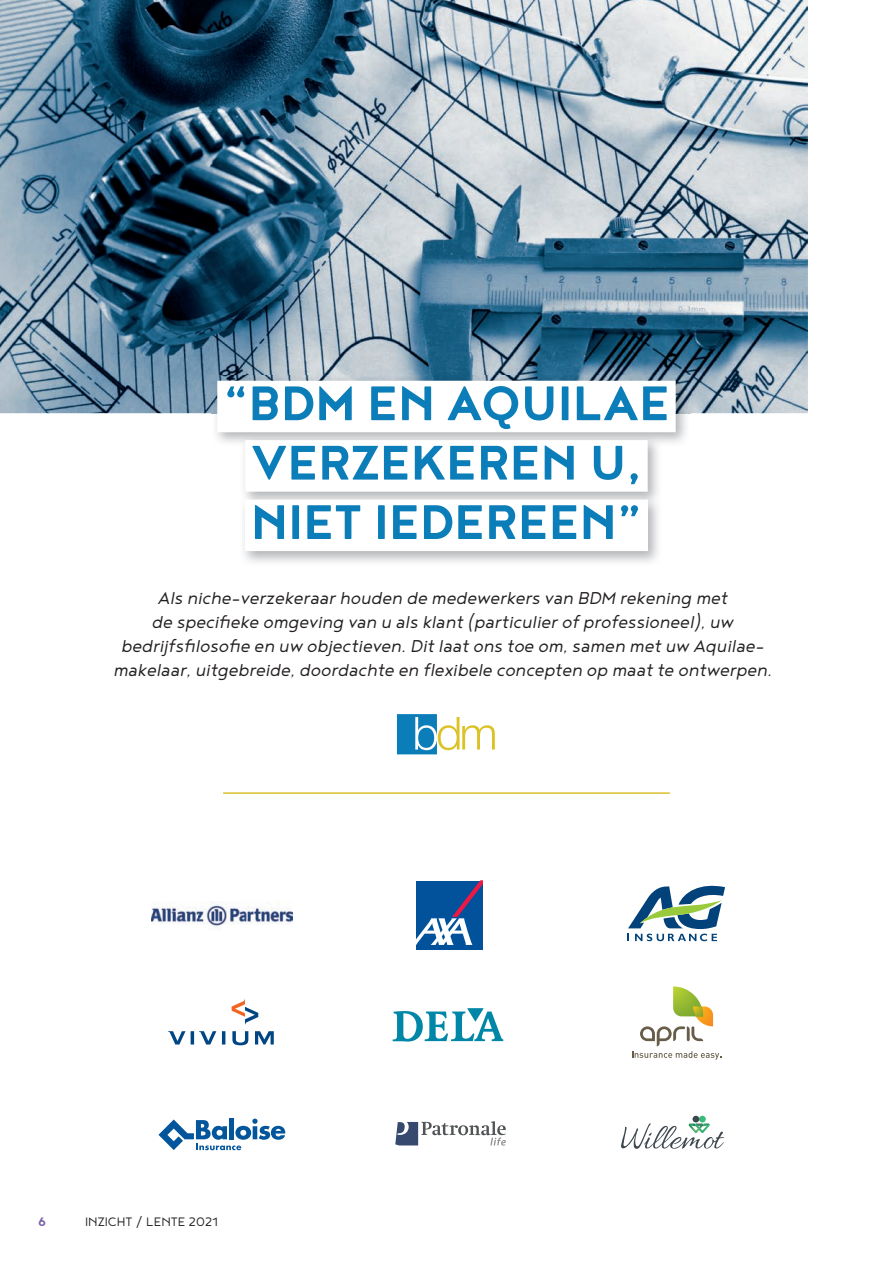
<style>
.page{position:relative;width:893px;height:1263px;background:#fff}
.page>*{position:absolute;margin:0;border:0;box-sizing:border-box;transform-origin:0 0}
.t1{font:700 59.4px/59.4px "Noyh";color:#0b7db9;text-align:center}
.t2{font:italic 300 21px/24px "Noyh";color:#231f20;text-align:center}
.t3{font:300 15px "Noyh";color:#231f20}
.t4{font:700 15px "Noyh";color:#7960aa}
</style>
<div class="page">
<img style="left:0;top:0;width:808px;height:413px">
<img style="left:212px;top:375px;width:478px;height:187px">
<div style="left:217px;top:381px;width:459px;height:51px;background:#fff"></div>
<div style="left:245px;top:440px;width:403px;height:52px;background:#fff"></div>
<div style="left:245px;top:499px;width:403px;height:52px;background:#fff"></div>
<div style="left:416px;top:881px;width:66px;height:68px;background:#01519b"></div>
<svg style="left:416px;top:880px;width:66px;height:65px"></svg>
<svg style="left:158px;top:1118px;width:127px;height:32px"></svg>
<svg style="left:393px;top:1008px;width:110px;height:33px"></svg>
<svg style="left:627px;top:885px;width:98px;height:56px"></svg>
<svg style="left:395px;top:1121px;width:111px;height:24px"></svg>
<div style="left:699px;top:1116px;width:7px;height:6px;background:#39b97a;border-radius:50%"></div>
<div style="left:692px;top:1116px;width:7px;height:6px;background:#3d474e;border-radius:50%"></div>
<svg style="left:621px;top:1121px;width:104px;height:28px"></svg>
<svg style="left:222px;top:1031px;width:3px;height:13px"></svg>
<svg style="left:232px;top:1031px;width:16px;height:14px"></svg>
<svg style="left:255px;top:1031px;width:19px;height:13px"></svg>
<svg style="left:168px;top:1031px;width:48px;height:13px"></svg>
<svg style="left:232px;top:999px;width:26px;height:25px"></svg>
<svg style="left:632px;top:986px;width:89px;height:74px"></svg>
<img style="left:151px;top:901px;width:141px;height:27px">
<svg style="left:397px;top:714px;width:98px;height:40px"></svg>
<hr style="left:223px;top:792px;width:447px;height:2px;background:#dcc12d">
<h1 class="t1" style="left:223px;top:372px;width:448px">“BDM EN AQUILAE<br>VERZEKEREN U,<br>NIET IEDEREEN”</h1>
<p class="t2" style="left:113px;top:586px;width:660px">Als niche-verzekeraar houden de medewerkers van BDM rekening met<br>de specifieke omgeving van u als klant (particulier of professioneel), uw bedrijfsfilosofie en uw objectieven. Dit laat ons toe om, samen met uw Aquilae&shy;makelaar, uitgebreide, doordachte en flexibele concepten op maat te ontwerpen.</p>
<p class="t4" style="left:38px;top:1213px;width:9px">6</p>
<p class="t3" style="left:85px;top:1213px;width:134px">INZICHT / LENTE 2021</p>
</div>
